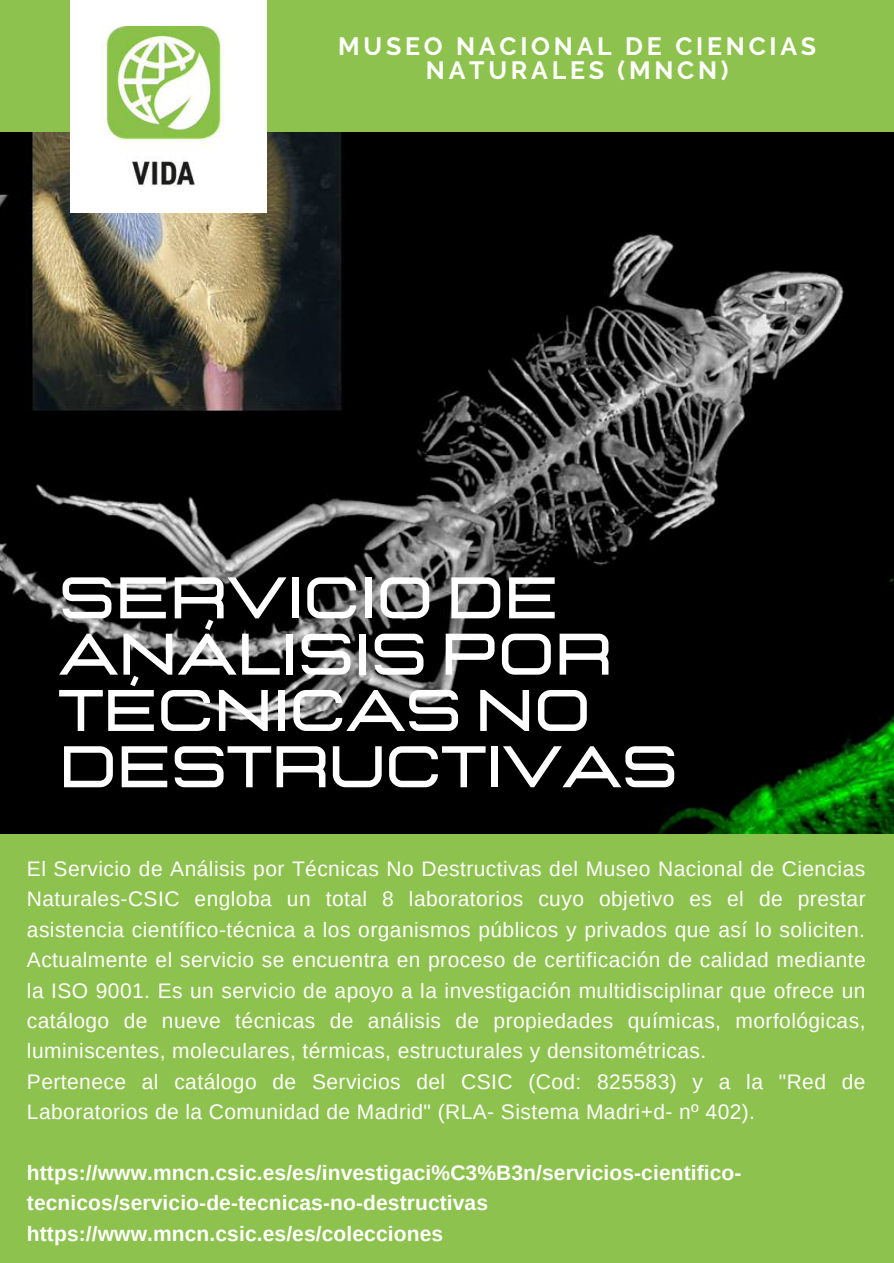
<style>
.page{position:relative;width:894px;height:1263px;background:#8ec24e}
.page>*{position:absolute;margin:0;border:0;box-sizing:border-box;transform-origin:0 0}
.t1{font:700 58.5px/56.2px "Lastica";letter-spacing:-.02em;color:#fff}
.t2{font:700 24.9px/24.2px "Raleway";letter-spacing:.15em;color:#fff;text-align:center}
.t3{font:21px/30.5px "Arimo";letter-spacing:.02em;color:#fff}
.t4{font:700 21px/30.5px "Arimo";letter-spacing:.005em;color:#fff}
</style>
<div class="page">
<img style="left:0;top:132px;width:894px;height:702px">
<div style="left:70px;top:0;width:196px;height:213px;background:#fff"></div>
<img style="left:101px;top:27px;width:122px;height:160px">
<p class="t2" style="left:338px;top:34px;width:480px">MUSEO NACIONAL DE CIENCIAS<br>NATURALES (MNCN)</p>
<h1 class="t1" style="left:58px;top:572px;width:622px">SERVICIO DE<br>ANÁLISIS POR<br>TÉCNICAS NO<br>DESTRUCTIVAS</h1>
<p class="t3" style="left:27px;top:853px;width:840px">El Servicio de Análisis por Técnicas No Destructivas del Museo Nacional de Ciencias Naturales-CSIC engloba un total 8 laboratorios cuyo objetivo es el de prestar asistencia científico-técnica a los organismos públicos y privados que así lo soliciten.<br>Actualmente el servicio se encuentra en proceso de certificación de calidad mediante la ISO 9001. Es un servicio de apoyo a la investigación multidisciplinar que ofrece un catálogo de nueve técnicas de análisis de propiedades químicas, morfológicas, luminiscentes, moleculares, térmicas, estructurales y densitométricas.<br>Pertenece al catálogo de Servicios del CSIC (Cod: 825583) y a la "Red de Laboratorios de la Comunidad de Madrid" (RLA- Sistema Madri+d- nº 402).</p>
<p class="t4" style="left:27px;top:1157px;width:716px">https://www.mncn.csic.es/es/investigaci%C3%B3n/servicios-cientifico&shy;tecnicos/servicio-de-tecnicas-no-destructivas https://www.mncn.csic.es/es/colecciones</p>
</div>
